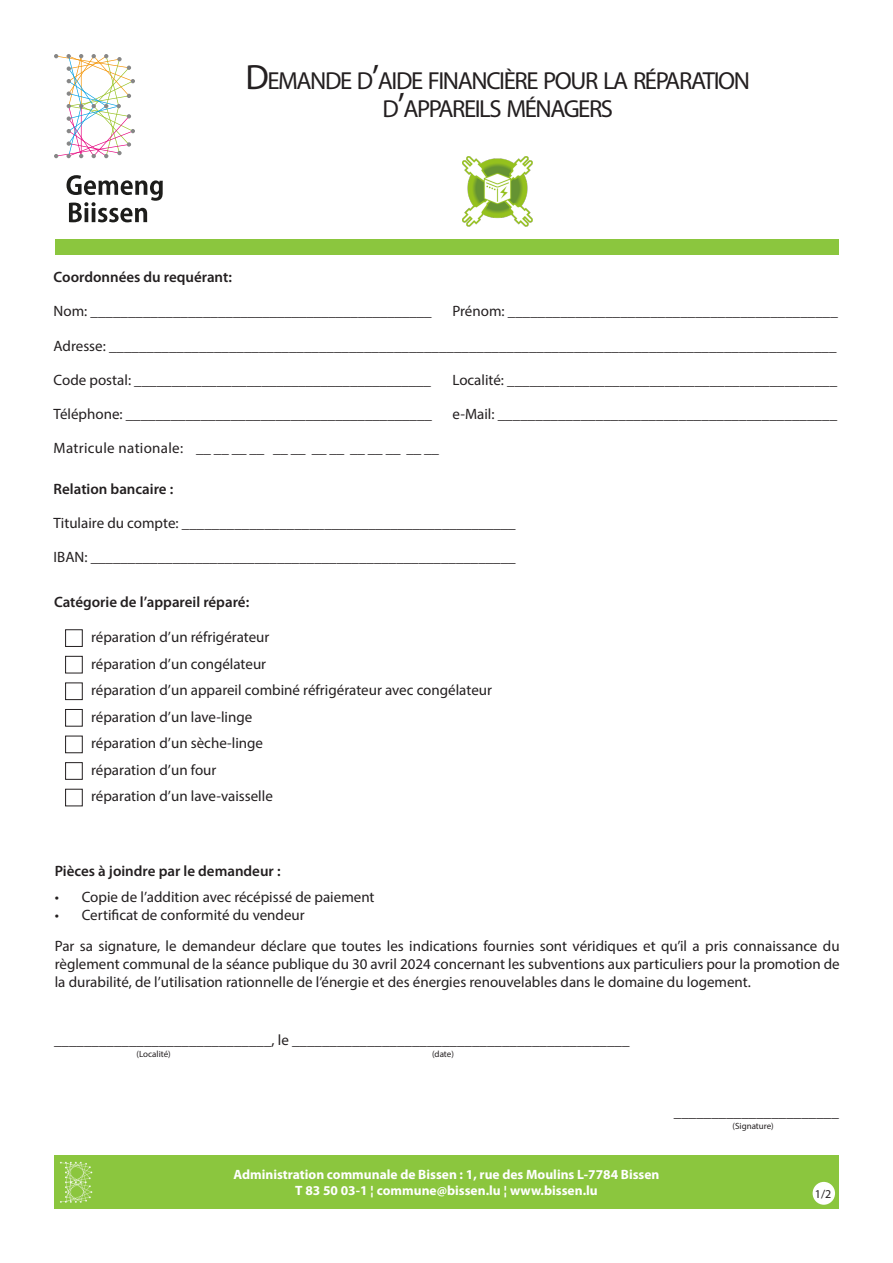
<style>
.page{position:relative;width:893px;height:1263px;background:#fff}
.page>*{position:absolute;margin:0;border:0;box-sizing:border-box;transform-origin:0 0}
.t1{font:24.75px/28.5px "Myriad Pro";letter-spacing:-.055em;color:#231f20;text-align:center}
.t2{font:15px/18px "Myriad Pro";color:#231f20;text-align:justify}
.t3{font:600 15px "Myriad Pro";color:#231f20}
.t4{font:15px "Myriad Pro";letter-spacing:.02em;color:#231f20}
.t5{font:700 13.5px "Myriad Pro";color:#fff}
.t6{font:12px "Myriad Pro";color:#231f20}
.t7{font:9px "Myriad Pro";color:#231f20}
.s1{font-size:35.25px}
</style>
<div class="page">
<svg style="left:54px;top:54px;width:81px;height:104px"></svg>
<svg style="left:67px;top:175px;width:96px;height:47px"></svg>
<div style="left:55px;top:239px;width:783px;height:15px;background:#8bc63e"></div>
<div style="left:54px;top:1155px;width:785px;height:54px;background:#8bc63e"></div>
<img style="left:60px;top:1161px;width:32px;height:42px">
<div style="left:813px;top:1182px;width:22px;height:23px;background:#fff;border-radius:50%"></div>
<div style="left:65px;top:709px;width:18px;height:17px;border:1px solid #231f20"></div>
<div style="left:65px;top:789px;width:18px;height:17px;border:1px solid #231f20"></div>
<div style="left:65px;top:682px;width:18px;height:18px;border:1px solid #231f20"></div>
<div style="left:65px;top:762px;width:18px;height:18px;border:1px solid #231f20"></div>
<div style="left:65px;top:656px;width:18px;height:17px;border:1px solid #231f20"></div>
<div style="left:65px;top:736px;width:18px;height:17px;border:1px solid #231f20"></div>
<div style="left:65px;top:629px;width:18px;height:18px;border:1px solid #231f20"></div>
<img style="left:463px;top:157px;width:70px;height:70px">
<p class="t1" style="left:245px;top:66px;width:506px"><span class="s1">D</span>EMANDE D<span class="s1">’</span>AIDE FINANCIÈRE POUR LA RÉPARATION<br>D<span class="s1">’</span>APPAREILS MÉNAGERS</p>
<p class="t3" style="left:54px;top:268px;width:180px">Coordonnées du requérant:</p>
<p class="t2" style="left:54px;top:302px;width:379px">Nom: ______________________________________________</p>
<p class="t2" style="left:452px;top:302px;width:387px">Prénom: ____________________________________________</p>
<p class="t2" style="left:54px;top:336px;width:784px">Adresse: _________________________________________________________________________________________________</p>
<p class="t2" style="left:54px;top:370px;width:379px">Code postal: ________________________________________</p>
<p class="t2" style="left:54px;top:405px;width:380px">Téléphone: _________________________________________</p>
<p class="t2" style="left:452px;top:405px;width:386px">e-Mail: _____________________________________________</p>
<p class="t4" style="left:54px;top:439px;width:387px">Matricule nationale: __ __ __ __ __ __ __ __ __ __ __ __ __</p>
<p class="t2" style="left:452px;top:370px;width:386px">Localité: ____________________________________________</p>
<p class="t3" style="left:54px;top:479px;width:121px">Relation bancaire :</p>
<p class="t2" style="left:54px;top:514px;width:463px">Titulaire du compte: _____________________________________________</p>
<p class="t2" style="left:54px;top:548px;width:464px">IBAN: _________________________________________________________</p>
<p class="t3" style="left:54px;top:593px;width:197px">Catégorie de l’appareil réparé:</p>
<p class="t2" style="left:77px;top:628px;width:194px">• réparation d’un réfrigérateur</p>
<p class="t2" style="left:77px;top:655px;width:190px">• réparation d’un congélateur</p>
<p class="t2" style="left:77px;top:681px;width:416px">• réparation d’un appareil combiné réfrigérateur avec congélateur</p>
<p class="t2" style="left:77px;top:708px;width:176px">• réparation d’un lave-linge</p>
<p class="t2" style="left:77px;top:734px;width:187px">• réparation d’un sèche-linge</p>
<p class="t2" style="left:77px;top:761px;width:141px">• réparation d’un four</p>
<p class="t2" style="left:77px;top:787px;width:197px">• réparation d’un lave-vaisselle</p>
<p class="t3" style="left:55px;top:861px;width:227px">Pièces à joindre par le demandeur :</p>
<p class="t2" style="left:55px;top:888px;width:321px">• Copie de l’addition avec récépissé de paiement</p>
<p class="t2" style="left:55px;top:906px;width:251px">• Certificat de conformité du vendeur</p>
<p class="t2" style="left:55px;top:937px;width:786px">Par sa signature, le demandeur déclare que toutes les indications fournies sont véridiques et qu’il a pris connaissance du règlement communal de la séance publique du 30 avril 2024 concernant les subventions aux particuliers pour la promotion de la durabilité, de l’utilisation rationnelle de l’énergie et des énergies renouvelables dans le domaine du logement.</p>
<p class="t2" style="left:54px;top:1031px;width:577px">_____________________________, le _____________________________________________</p>
<p class="t7" style="left:137px;top:1048px;width:36px">(Localité)</p>
<p class="t7" style="left:432px;top:1048px;width:23px">(date)</p>
<p class="t2" style="left:674px;top:1103px;width:167px">______________________</p>
<p class="t7" style="left:733px;top:1120px;width:43px">(Signature)</p>
<p class="t5" style="left:233px;top:1166px;width:428px">Administration communale de Bissen : 1, rue des Moulins L-7784 Bissen</p>
<p class="t5" style="left:295px;top:1182px;width:304px">T 83 50 03-1 ¦ commune@bissen.lu ¦ www.bissen.lu</p>
<p class="t6" style="left:815px;top:1186px;width:18px">1/2</p>
</div>
